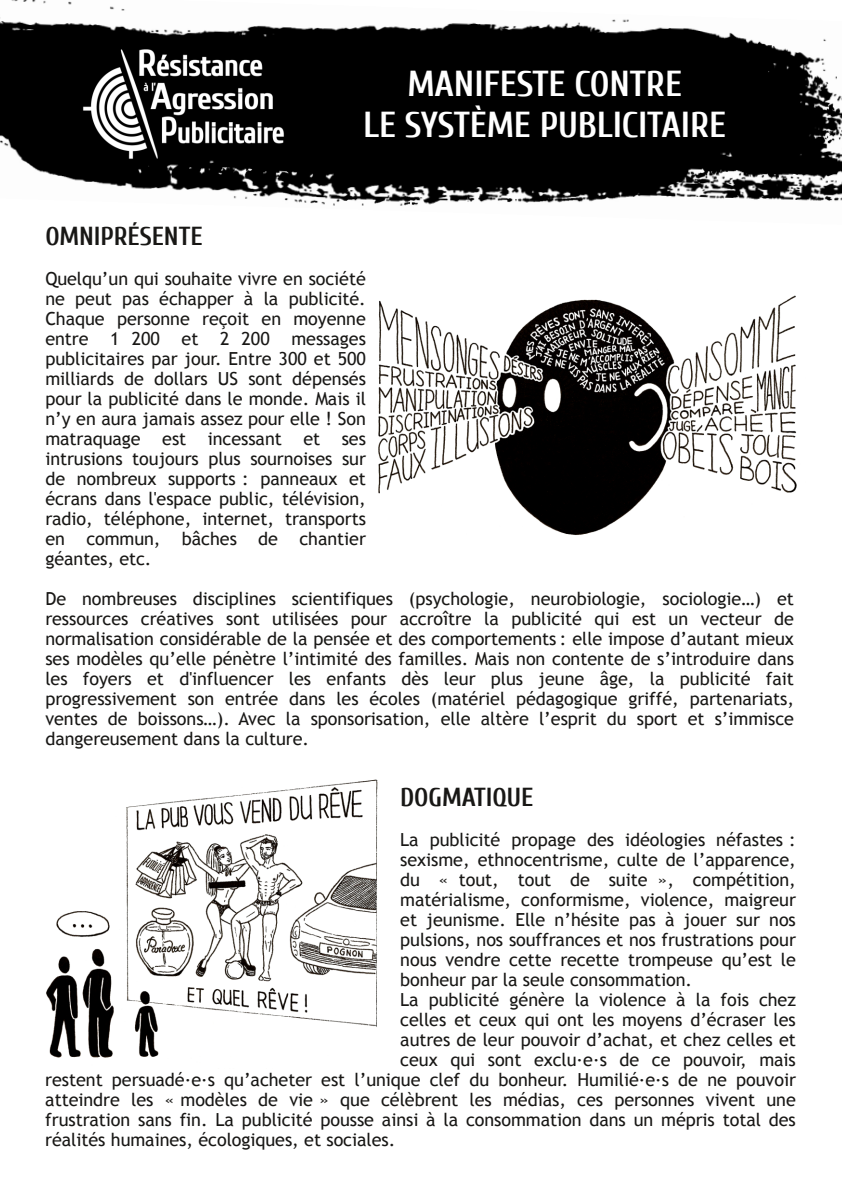
<style>
.page{position:relative;width:842px;height:1191px;background:#fff}
.page>*{position:absolute;margin:0;border:0;box-sizing:border-box;transform-origin:0 0}
.t1{font:700 36px/41px "Cuprum";letter-spacing:-.005em;color:#fff;text-align:center}
.t2{font:700 26px "Cuprum";letter-spacing:-.005em;color:#181715}
.t3{font:18px/20px "Trebuchet MS";letter-spacing:-.005em;color:#181715;text-align:justify}
</style>
<div class="page">
<img style="left:0;top:0;width:842px;height:206px">
<img style="left:68px;top:33px;width:231px;height:142px">
<img style="left:378px;top:295px;width:419px;height:240px">
<img style="left:46px;top:779px;width:332px;height:279px">
<h1 class="t1" style="left:363px;top:64px;width:365px">MANIFESTE CONTRE<br>LE SYSTÈME PUBLICITAIRE</h1>
<h2 class="t2" style="left:45px;top:222px;width:159px">OMNIPRÉSENTE</h2>
<p class="t3" style="left:45px;top:268px;width:322px">Quelqu’un qui souhaite vivre en société ne peut pas échapper à la publicité.<br>Chaque personne reçoit en moyenne entre 1 200 et 2 200 messages publicitaires par jour. Entre 300 et 500 milliards de dollars US sont dépensés pour la publicité dans le monde. Mais il n’y en aura jamais assez pour elle ! Son matraquage est incessant et ses intrusions toujours plus sournoises sur de nombreux supports : panneaux et écrans dans l'espace public, télévision, radio, téléphone, internet, transports en commun, bâches de chantier géantes, etc.</p>
<p class="t3" style="left:45px;top:588px;width:750px">De nombreuses disciplines scientifiques (psychologie, neurobiologie, sociologie…) et ressources créatives sont utilisées pour accroître la publicité qui est un vecteur de normalisation considérable de la pensée et des comportements : elle impose d’autant mieux ses modèles qu’elle pénètre l’intimité des familles. Mais non contente de s’introduire dans les foyers et d'influencer les enfants dès leur plus jeune âge, la publicité fait progressivement son entrée dans les écoles (matériel pédagogique griffé, partenariats, ventes de boissons…). Avec la sponsorisation, elle altère l’esprit du sport et s’immisce dangereusement dans la culture.</p>
<h2 class="t2" style="left:400px;top:782px;width:135px">DOGMATIQUE</h2>
<p class="t3" style="left:400px;top:829px;width:397px">La publicité propage des idéologies néfastes :</p>
<p class="t3" style="left:400px;top:849px;width:397px">sexisme, ethnocentrisme, culte de l’apparence,</p>
<p class="t3" style="left:400px;top:869px;width:397px">du « tout, tout de suite », compétition,</p>
<p class="t3" style="left:400px;top:889px;width:397px">matérialisme, conformisme, violence, maigreur</p>
<p class="t3" style="left:400px;top:909px;width:397px">et jeunisme. Elle n’hésite pas à jouer sur nos</p>
<p class="t3" style="left:400px;top:929px;width:397px">pulsions, nos souffrances et nos frustrations pour</p>
<p class="t3" style="left:400px;top:949px;width:397px">nous vendre cette recette trompeuse qu’est le</p>
<p class="t3" style="left:400px;top:969px;width:293px">bonheur par la seule consommation.</p>
<p class="t3" style="left:400px;top:989px;width:397px">La publicité génère la violence à la fois chez</p>
<p class="t3" style="left:400px;top:1009px;width:397px">celles et ceux qui ont les moyens d’écraser les</p>
<p class="t3" style="left:400px;top:1029px;width:397px">autres de leur pouvoir d’achat, et chez celles et</p>
<p class="t3" style="left:400px;top:1049px;width:397px">ceux qui sont exclu·e·s de ce pouvoir, mais</p>
<p class="t3" style="left:45px;top:1069px;width:752px">restent persuadé·e·s qu’acheter est l’unique clef du bonheur. Humilié·e·s de ne pouvoir</p>
<p class="t3" style="left:45px;top:1089px;width:752px">atteindre les « modèles de vie » que célèbrent les médias, ces personnes vivent une</p>
<p class="t3" style="left:45px;top:1109px;width:752px">frustration sans fin. La publicité pousse ainsi à la consommation dans un mépris total des</p>
<p class="t3" style="left:45px;top:1129px;width:352px">réalités humaines, écologiques, et sociales.</p>
</div>
